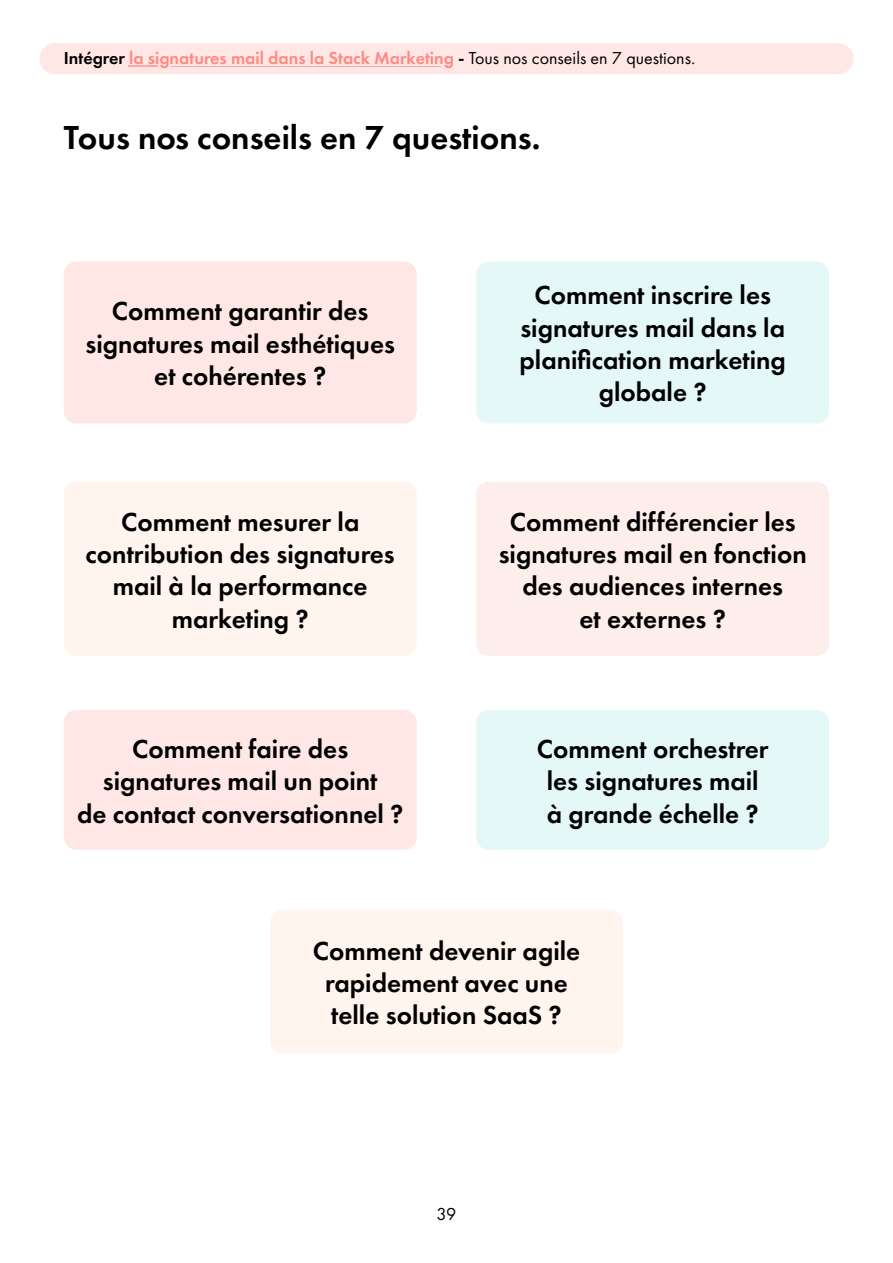
<style>
.page{position:relative;width:893px;height:1263px;background:#fff}
.page>*{position:absolute;margin:0;border:0;box-sizing:border-box;transform-origin:0 0}
.t1{font:600 34.5px "Futura PT";color:#000}
.t2{font:600 27px/32.4px "Futura PT";color:#000;text-align:center}
.t3{font:600 18px "Futura PT";color:#ff8a82}
.t4{font:18px "Futura PT";color:#000}
.s1{color:#000}
.s2{font-weight:400;color:#000}
</style>
<div class="page">
<div style="left:64px;top:261px;width:353px;height:162px;background:#ffe7e5;border-radius:13px"></div>
<div style="left:476px;top:261px;width:353px;height:162px;background:#e4f8f7;border-radius:13px"></div>
<div style="left:64px;top:482px;width:353px;height:174px;background:#fff4ee;border-radius:13px"></div>
<div style="left:476px;top:482px;width:353px;height:174px;background:#feeeeb;border-radius:13px"></div>
<div style="left:64px;top:710px;width:353px;height:140px;background:#ffe7e5;border-radius:13px"></div>
<div style="left:476px;top:710px;width:353px;height:140px;background:#e4f8f7;border-radius:13px"></div>
<div style="left:270px;top:909px;width:353px;height:144px;background:#fff4ee;border-radius:13px"></div>
<div style="left:39px;top:43px;width:815px;height:31px;background:#ffe7e5;border-radius:16px"></div>
<hr style="left:171px;top:66px;width:270px;height:1px;background:#ff5e52">
<hr style="left:128px;top:66px;width:30px;height:1px;background:#ff5e52">
<p class="t3" style="left:64px;top:46px;width:633px"><span class="s1">Intégrer</span> la signatures mail dans la Stack Marketing <span class="s1">-</span> <span class="s2">Tous nos conseils en 7 questions.</span></p>
<p class="t1" style="left:64px;top:116px;width:478px">Tous nos conseils en 7 questions.</p>
<p class="t2" style="left:85px;top:295px;width:311px">Comment garantir des signatures mail esthétiques et cohérentes ?</p>
<p class="t2" style="left:520px;top:279px;width:268px">Comment inscrire les signatures mail dans la planification marketing globale ?</p>
<p class="t2" style="left:86px;top:505px;width:311px">Comment mesurer la contribution des signatures mail à la performance marketing ?</p>
<p class="t2" style="left:499px;top:505px;width:310px">Comment différencier les signatures mail en fonction des audiences internes<br>et externes ?</p>
<p class="t2" style="left:77px;top:732px;width:328px">Comment faire des signatures mail un point<br>de contact conversationnel ?</p>
<p class="t2" style="left:537px;top:732px;width:233px">Comment orchestrer les signatures mail à grande échelle ?</p>
<p class="t2" style="left:313px;top:934px;width:269px">Comment devenir agile rapidement avec une telle solution SaaS ?</p>
<p class="t4" style="left:436px;top:1203px;width:21px">39</p>
</div>
